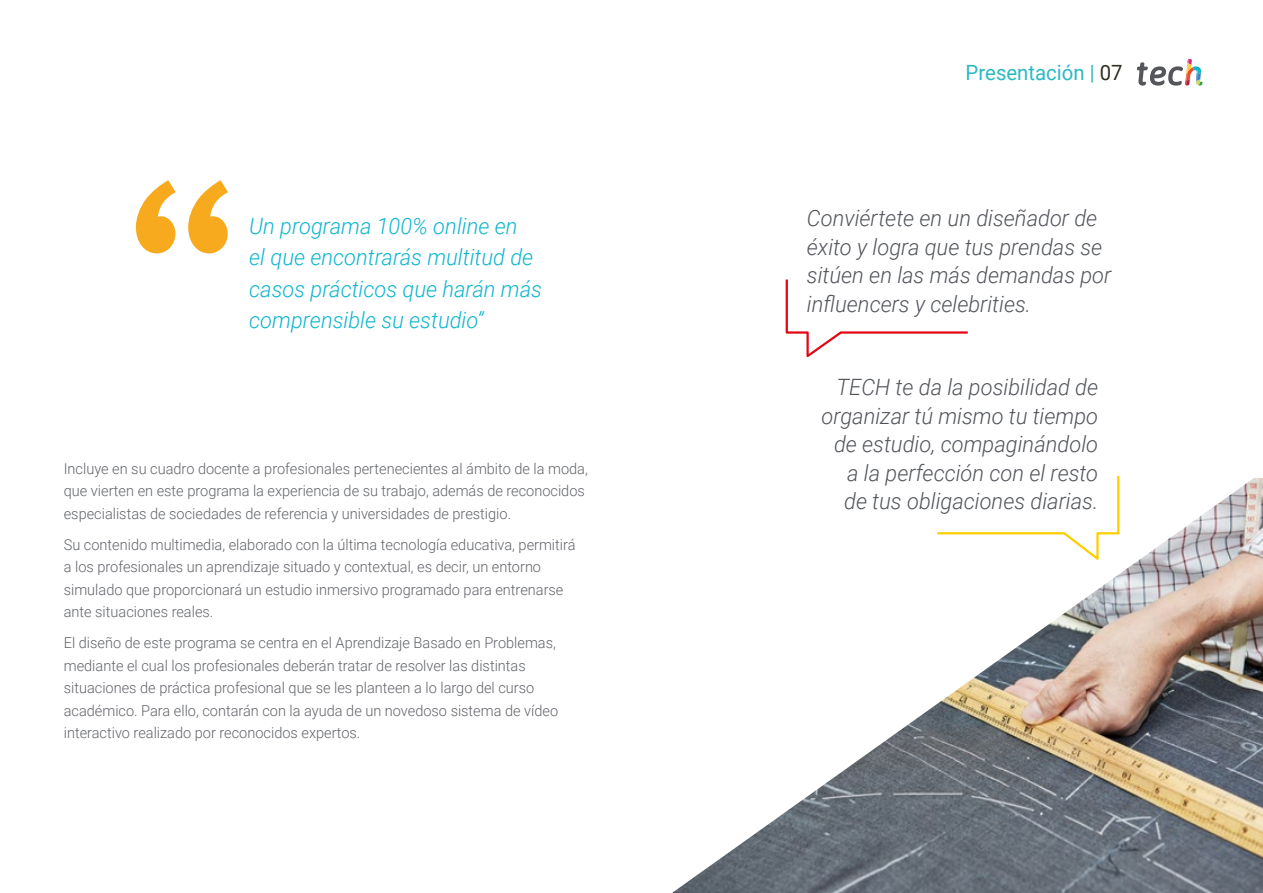
<style>
.page{position:relative;width:1263px;height:893px;background:#fff}
.page>*{position:absolute;margin:0;border:0;box-sizing:border-box;transform-origin:0 0}
.t1{font:italic 300 22.5px/28.5px "Roboto";color:#52555b;text-align:right}
.t2{font:italic 300 22.5px/31.5px "Roboto";color:#0fb6cf}
.t3{font:21px "Roboto";color:#2db8c5}
.t4{font:300 15px/22.5px "Roboto";color:#61646a}
.s1{color:#312e20}
</style>
<div class="page">
<svg style="left:136px;top:180px;width:92px;height:73px"></svg>
<img style="left:672px;top:478px;width:591px;height:415px">
<svg style="left:1137px;top:59px;width:65px;height:27px"></svg>
<svg style="left:935px;top:476px;width:185px;height:87px"></svg>
<svg style="left:785px;top:279px;width:183px;height:79px"></svg>
<h1 class="t2" style="left:249px;top:209px;width:294px">Un programa 100% online en<br>el que encontrarás multitud de casos prácticos que harán más comprensible su estudio”</h1>
<p class="t4" style="left:64px;top:457px;width:526px">Incluye en su cuadro docente a profesionales pertenecientes al ámbito de la moda, que vierten en este programa la experiencia de su trabajo, además de reconocidos especialistas de sociedades de referencia y universidades de prestigio.</p>
<p class="t4" style="left:64px;top:533px;width:513px">Su contenido multimedia, elaborado con la última tecnología educativa, permitirá a los profesionales un aprendizaje situado y contextual, es decir, un entorno simulado que proporcionará un estudio inmersivo programado para entrenarse ante situaciones reales.</p>
<p class="t4" style="left:64px;top:631px;width:496px">El diseño de este programa se centra en el Aprendizaje Basado en Problemas, mediante el cual los profesionales deberán tratar de resolver las distintas situaciones de práctica profesional que se les planteen a lo largo del curso académico. Para ello, contarán con la ayuda de un novedoso sistema de vídeo interactivo realizado por reconocidos expertos.</p>
<h2 class="t3" style="left:966px;top:57px;width:159px">Presentación | <span class="s1">07</span></h2>
<h1 class="t1" style="left:807px;top:203px;width:306px;text-align:left">Conviértete en un diseñador de éxito y logra que tus prendas se sitúen en las más demandas por influencers y celebrities.</h1>
<h1 class="t1" style="left:821px;top:372px;width:278px">TECH te da la posibilidad de organizar tú mismo tu tiempo de estudio, compaginándolo a la perfección con el resto de tus obligaciones diarias.</h1>
</div>
